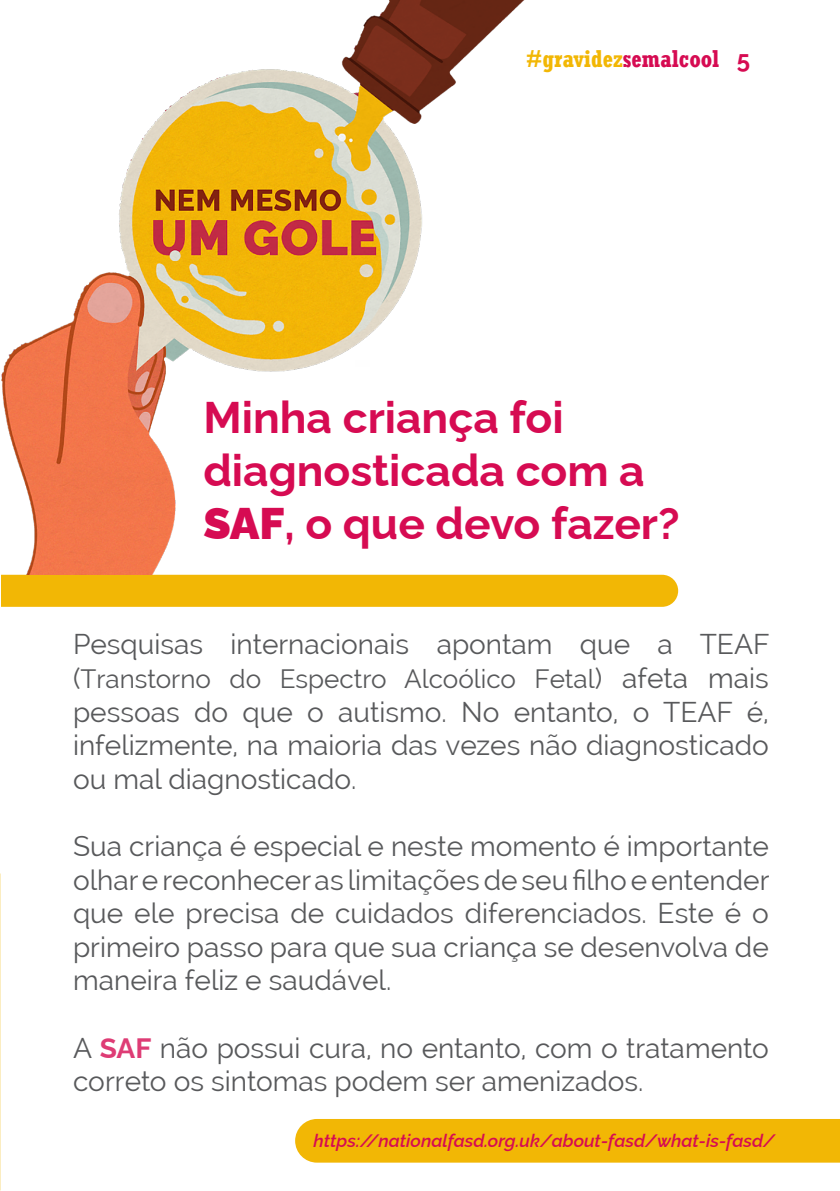
<style>
.page{position:relative;width:840px;height:1191px;background:#fff}
.page>*{position:absolute;margin:0;border:0;box-sizing:border-box;transform-origin:0 0}
.t1{font:100 44.2px/53.2px "Raleway";color:#d60b52}
.t2{font:28px/33.6px "Raleway";color:#58595b;text-align:justify}
.t3{font:26px "Raleway";color:#58595b}
.t4{font:700 condensed 24px "Rockwell";color:#f2b705}
.t5{font:italic 100 18px "Raleway";color:#d60b52}
.s1{color:#d60b52}
.s2{font-family:"Raleway";font-weight:100;font-stretch:normal;color:#d60b52}
.s3{font-weight:900}
.s4{font-size:28px}
.s5{font-weight:100;color:#de3c75}
</style>
<div class="page">
<div style="left:1px;top:575px;width:676px;height:32px;background:#f2b705"></div>
<div style="left:295px;top:1119px;width:544px;height:43px;background:#f2b705"></div>
<img style="left:1px;top:0;width:524px;height:575px">
<p class="t4" style="left:526px;top:45px;width:225px">#gravidez<span class="s1">semalcool</span> <span class="s2">5</span></p>
<h1 class="t1" style="left:203px;top:386px;width:477px">Minha criança foi diagnosticada com a<br><span class="s3">SAF</span>, o que devo fazer?</h1>
<p class="t2" style="left:73px;top:627px;width:697px">Pesquisas internacionais apontam que a TEAF</p>
<p class="t3" style="left:73px;top:663px;width:697px"><span class="s4">(</span>Transtorno do Espectro Alcoólico Fetal<span class="s4">) afeta mais</span></p>
<p class="t2" style="left:73px;top:695px;width:697px">pessoas do que o autismo. No entanto, o TEAF é, infelizmente, na maioria das vezes não diagnosticado ou mal diagnosticado.</p>
<p class="t2" style="left:73px;top:829px;width:697px">Sua criança é especial e neste momento é importante olhar e reconhecer as limitações de seu filho e entender que ele precisa de cuidados diferenciados. Este é o primeiro passo para que sua criança se desenvolva de maneira feliz e saudável.</p>
<p class="t2" style="left:73px;top:1031px;width:697px">A <span class="s5">SAF</span> não possui cura, no entanto, com o tratamento correto os sintomas podem ser amenizados.</p>
<p class="t5" style="left:313px;top:1126px;width:462px">https://nationalfasd.org.uk/about-fasd/what-is-fasd/</p>
</div>
